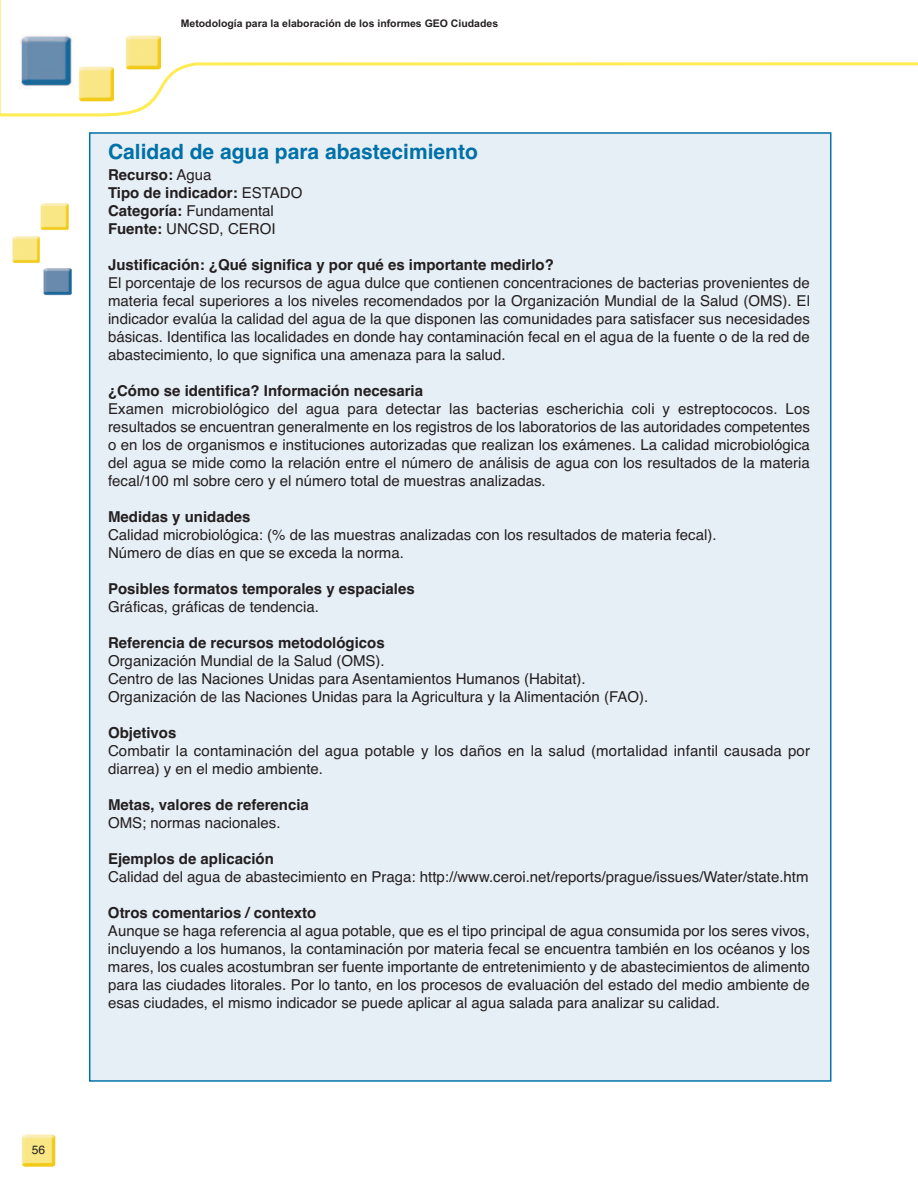
<style>
.page{position:relative;width:918px;height:1188px;background:#fff}
.page>*{position:absolute;margin:0;border:0;box-sizing:border-box;transform-origin:0 0}
.t1{font:700 21px "Helvetica";color:#0071a7}
.t2{font:15px/18px "Helvetica";color:#231f20;text-align:justify}
.t3{font:700 15px/18px "Helvetica";color:#231f20}
.t4{font:12px "Helvetica";color:#231f20}
.t5{font:700 10.5px "Arial";color:#231f20}
.s1{font-weight:400}
</style>
<div class="page">
<svg style="left:0;top:0;width:918px;height:116px"></svg>
<div style="left:90px;top:134px;width:740px;height:946px;background:#e7eff6"></div>
<img style="left:21px;top:1134px;width:35px;height:33px">
<img style="left:19px;top:34px;width:55px;height:55px">
<img style="left:43px;top:268px;width:29px;height:28px">
<div style="left:78px;top:65px;width:43px;height:39px;background:#fff"></div>
<img style="left:79px;top:66px;width:36px;height:36px">
<img style="left:12px;top:236px;width:28px;height:28px">
<img style="left:40px;top:203px;width:29px;height:28px">
<img style="left:125px;top:33px;width:39px;height:38px">
<p class="t4" style="left:32px;top:1143px;width:15px">56</p>
<p class="t5" style="left:181px;top:18px;width:319px">Metodología para la elaboración de los informes GEO Ciudades</p>
<h1 class="t1" style="left:108px;top:140px;width:371px">Calidad de agua para abastecimiento</h1>
<p class="t3" style="left:108px;top:166px;width:196px">Recurso: <span class="s1">Agua<br></span>Tipo de indicador: <span class="s1">ESTADO<br></span>Categoría: <span class="s1">Fundamental<br></span>Fuente: <span class="s1">UNCSD, CEROI</span></p>
<p class="t3" style="left:108px;top:256px;width:447px">Justificación: ¿Qué significa y por qué es importante medirlo?</p>
<p class="t2" style="left:108px;top:274px;width:703px">El porcentaje de los recursos de agua dulce que contienen concentraciones de bacterias provenientes de materia fecal superiores a los niveles recomendados por la Organización Mundial de la Salud (OMS). El indicador evalúa la calidad del agua de la que disponen las comunidades para satisfacer sus necesidades básicas. Identifica las localidades en donde hay contaminación fecal en el agua de la fuente o de la red de abastecimiento, lo que significa una amenaza para la salud.</p>
<p class="t3" style="left:108px;top:382px;width:317px">¿Cómo se identifica? Información necesaria</p>
<p class="t2" style="left:108px;top:400px;width:703px">Examen microbiológico del agua para detectar las bacterias escherichia coli y estreptococos. Los resultados se encuentran generalmente en los registros de los laboratorios de las autoridades competentes o en los de organismos e instituciones autorizadas que realizan los exámenes. La calidad microbiológica del agua se mide como la relación entre el número de análisis de agua con los resultados de la materia fecal/100 ml sobre cero y el número total de muestras analizadas.</p>
<p class="t3" style="left:108px;top:508px;width:144px">Medidas y unidades</p>
<p class="t2" style="left:108px;top:526px;width:610px">Calidad microbiológica: (% de las muestras analizadas con los resultados de materia fecal).<br>Número de días en que se exceda la norma.</p>
<p class="t3" style="left:108px;top:580px;width:308px">Posibles formatos temporales y espaciales</p>
<p class="t2" style="left:108px;top:598px;width:212px">Gráficas, gráficas de tendencia.</p>
<p class="t3" style="left:108px;top:634px;width:278px">Referencia de recursos metodológicos</p>
<p class="t2" style="left:108px;top:652px;width:542px;text-align:left">Organización Mundial de la Salud (OMS).<br>Centro de las Naciones Unidas para Asentamientos Humanos (Habitat).<br>Organización de las Naciones Unidas para la Agricultura y la Alimentación (FAO).</p>
<p class="t3" style="left:108px;top:724px;width:70px">Objetivos</p>
<p class="t2" style="left:108px;top:742px;width:703px">Combatir la contaminación del agua potable y los daños en la salud (mortalidad infantil causada por diarrea) y en el medio ambiente.</p>
<p class="t3" style="left:108px;top:796px;width:202px">Metas, valores de referencia</p>
<p class="t2" style="left:108px;top:814px;width:174px">OMS; normas nacionales.</p>
<p class="t3" style="left:108px;top:850px;width:167px">Ejemplos de aplicación</p>
<p class="t2" style="left:108px;top:868px;width:702px">Calidad del agua de abastecimiento en Praga: http://www.ceroi.net/reports/prague/issues/Water/state.htm</p>
<p class="t3" style="left:108px;top:904px;width:210px">Otros comentarios / contexto</p>
<p class="t2" style="left:108px;top:922px;width:703px">Aunque se haga referencia al agua potable, que es el tipo principal de agua consumida por los seres vivos, incluyendo a los humanos, la contaminación por materia fecal se encuentra también en los océanos y los mares, los cuales acostumbran ser fuente importante de entretenimiento y de abastecimientos de alimento para las ciudades litorales. Por lo tanto, en los procesos de evaluación del estado del medio ambiente de esas ciudades, el mismo indicador se puede aplicar al agua salada para analizar su calidad.</p>
</div>
